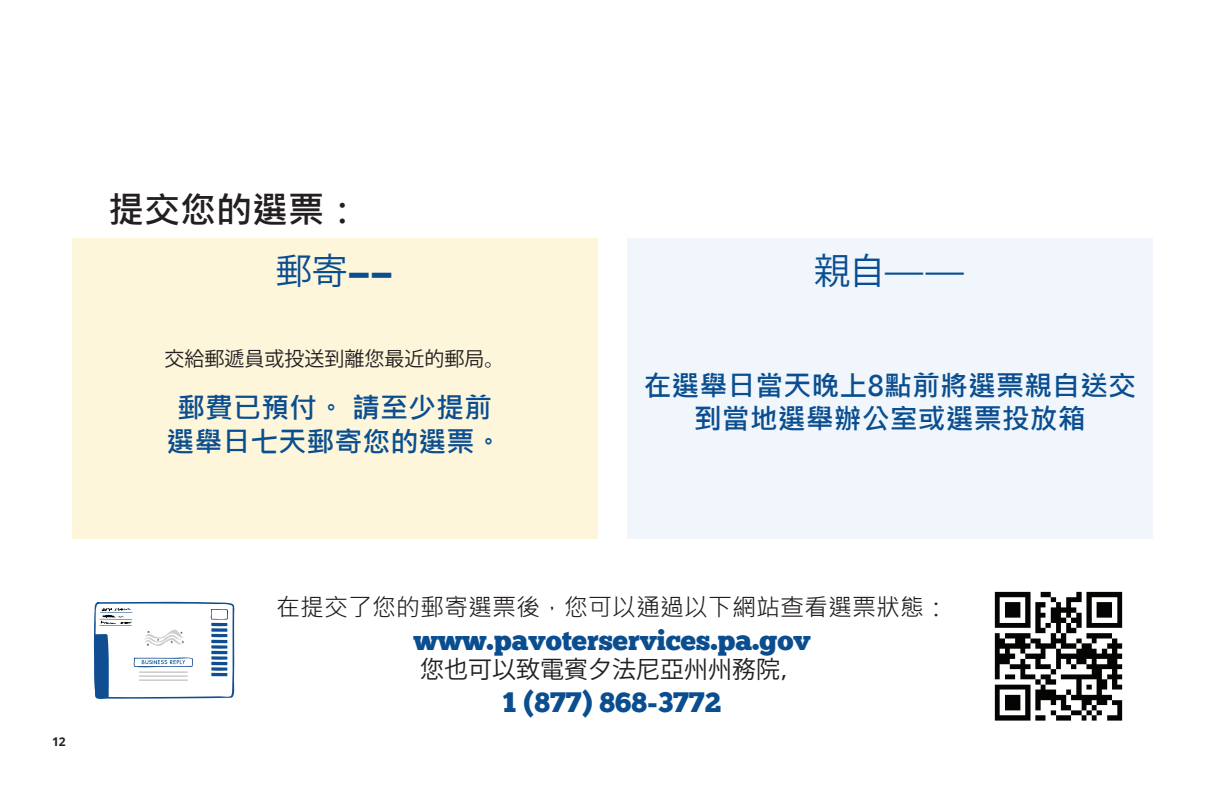
<style>
.page{position:relative;width:1224px;height:792px;background:#fff}
.page>*{position:absolute;margin:0;border:0;box-sizing:border-box;transform-origin:0 0}
.t1{font:36px "Koz Go Pr 6 N";color:#0b4e90}
.t2{font:700 36px "Microsoft Jheng Hei";color:#231f20}
.t3{font:28px/33.6px "Microsoft Jheng Hei UI Bold";color:#0b4e90;text-align:center}
.t4{font:28px "Chunk Five Ex";color:#0b4e90}
.t5{font:24px "Microsoft Jheng Hei UI Regular";color:#231f20}
.t6{font:24px "Koz Go Pr 6 N";color:#231f20}
.t7{font:20px "Koz Go Pr 6 N";color:#231f20}
.t8{font:700 12px "Open Sans";color:#231f20}
.s1{font-family:"Chunk Five Ex"}
</style>
<div class="page">
<div style="left:73px;top:238px;width:525px;height:300px;background:#fdf6db"></div>
<div style="left:627px;top:238px;width:525px;height:300px;background:#f0f6fb"></div>
<svg style="left:93px;top:601px;width:142px;height:98px"></svg>
<img style="left:994px;top:591px;width:129px;height:130px">
<p class="t2" style="left:108px;top:187px;width:253px">提交您的選票：</p>
<p class="t1" style="left:276px;top:251px;width:119px">郵寄<span class="s1">——</span></p>
<p class="t7" style="left:165px;top:347px;width:341px">交給郵遞員或投送到離您最近的郵局。</p>
<p class="t3" style="left:167px;top:391px;width:337px">郵費已預付。 請至少提前選舉日七天郵寄您的選票。</p>
<p class="t1" style="left:814px;top:251px;width:153px">親自̶̶</p>
<p class="t3" style="left:643px;top:369px;width:494px">在選舉日當天晚上8點前將選票親自送交到當地選舉辦公室或選票投放箱</p>
<p class="t8" style="left:52px;top:733px;width:15px">12</p>
<p class="t5" style="left:276px;top:592px;width:673px">在提交了您的郵寄選票後，您可以通過以下網站查看選票狀態：</p>
<p class="t4" style="left:413px;top:619px;width:399px">www.pavoterservices.pa.gov</p>
<p class="t6" style="left:420px;top:656px;width:385px">您也可以致電賓夕法尼亞州州務院，</p>
<p class="t4" style="left:503px;top:681px;width:220px">1 (877) 868-3772</p>
</div>
